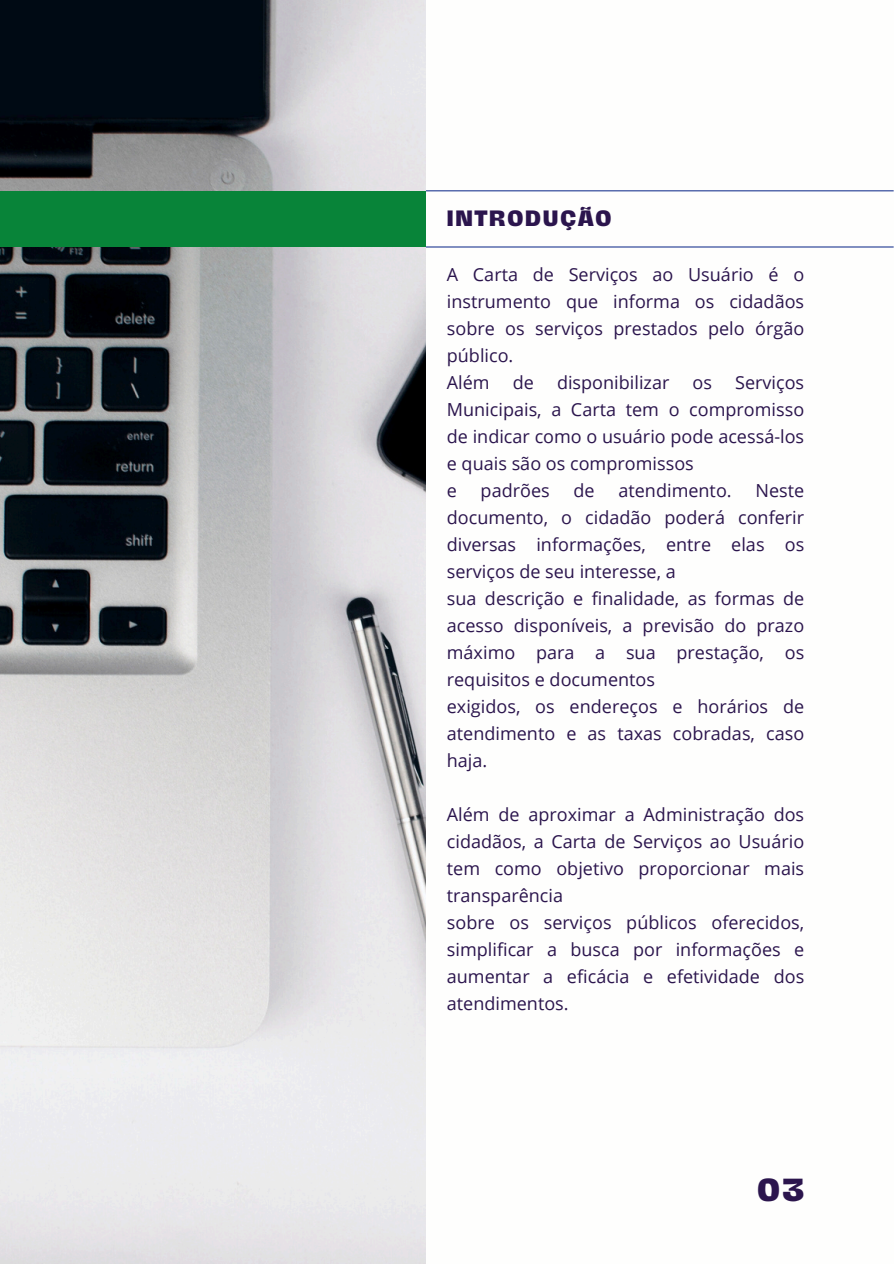
<style>
.page{position:relative;width:894px;height:1264px;background:#fff}
.page>*{position:absolute;margin:0;border:0;box-sizing:border-box;transform-origin:0 0}
.t1{font:800 29.25px "Hagrid";color:#2b154d}
.t2{font:800 20.4px "Hagrid";letter-spacing:.09em;color:#2b154d}
.t3{font:18px/27px "Open Sans";color:#2b154d;text-align:justify}
</style>
<div class="page">
<hr style="left:384px;top:246px;width:509px;height:1px;background:#213b93">
<hr style="left:384px;top:190px;width:509px;height:1px;background:#213b93">
<img style="left:0;top:0;width:425px;height:1263px">
<div style="left:0;top:190px;width:425px;height:56px;background:#088439"></div>
<p class="t2" style="left:446px;top:208px;width:166px">INTRODUÇÃO</p>
<h1 class="t3" style="left:446px;top:260px;width:359px">A Carta de Serviços ao Usuário é o instrumento que informa os cidadãos sobre os serviços prestados pelo órgão público.</h1>
<p class="t3" style="left:446px;top:368px;width:44px">Além</p>
<p class="t3" style="left:512px;top:368px;width:23px">de</p>
<p class="t3" style="left:557px;top:368px;width:114px">disponibilizar</p>
<p class="t3" style="left:692px;top:368px;width:21px">os</p>
<p class="t3" style="left:446px;top:368px;width:359px;text-indent:288px">Serviços Municipais, a Carta tem o compromisso de indicar como o usuário pode acessá-los e quais são os compromissos</p>
<p class="t3" style="left:446px;top:476px;width:12px">e</p>
<p class="t3" style="left:480px;top:476px;width:71px">padrões</p>
<p class="t3" style="left:573px;top:476px;width:23px">de</p>
<p class="t3" style="left:618px;top:476px;width:115px">atendimento.</p>
<p class="t3" style="left:446px;top:476px;width:359px;text-indent:308px">Neste documento, o cidadão poderá conferir diversas informações, entre elas os serviços de seu interesse, a</p>
<p class="t3" style="left:446px;top:584px;width:359px">sua descrição e finalidade, as formas de acesso disponíveis, a previsão do prazo máximo para a sua prestação, os requisitos e documentos</p>
<p class="t3" style="left:446px;top:692px;width:359px">exigidos, os endereços e horários de atendimento e as taxas cobradas, caso haja.</p>
<p class="t3" style="left:446px;top:800px;width:359px">Além de aproximar a Administração dos cidadãos, a Carta de Serviços ao Usuário tem como objetivo proporcionar mais transparência</p>
<p class="t3" style="left:446px;top:908px;width:359px">sobre os serviços públicos oferecidos, simplificar a busca por informações e aumentar a eficácia e efetividade dos atendimentos.</p>
<p class="t1" style="left:757px;top:1175px;width:48px">03</p>
</div>
